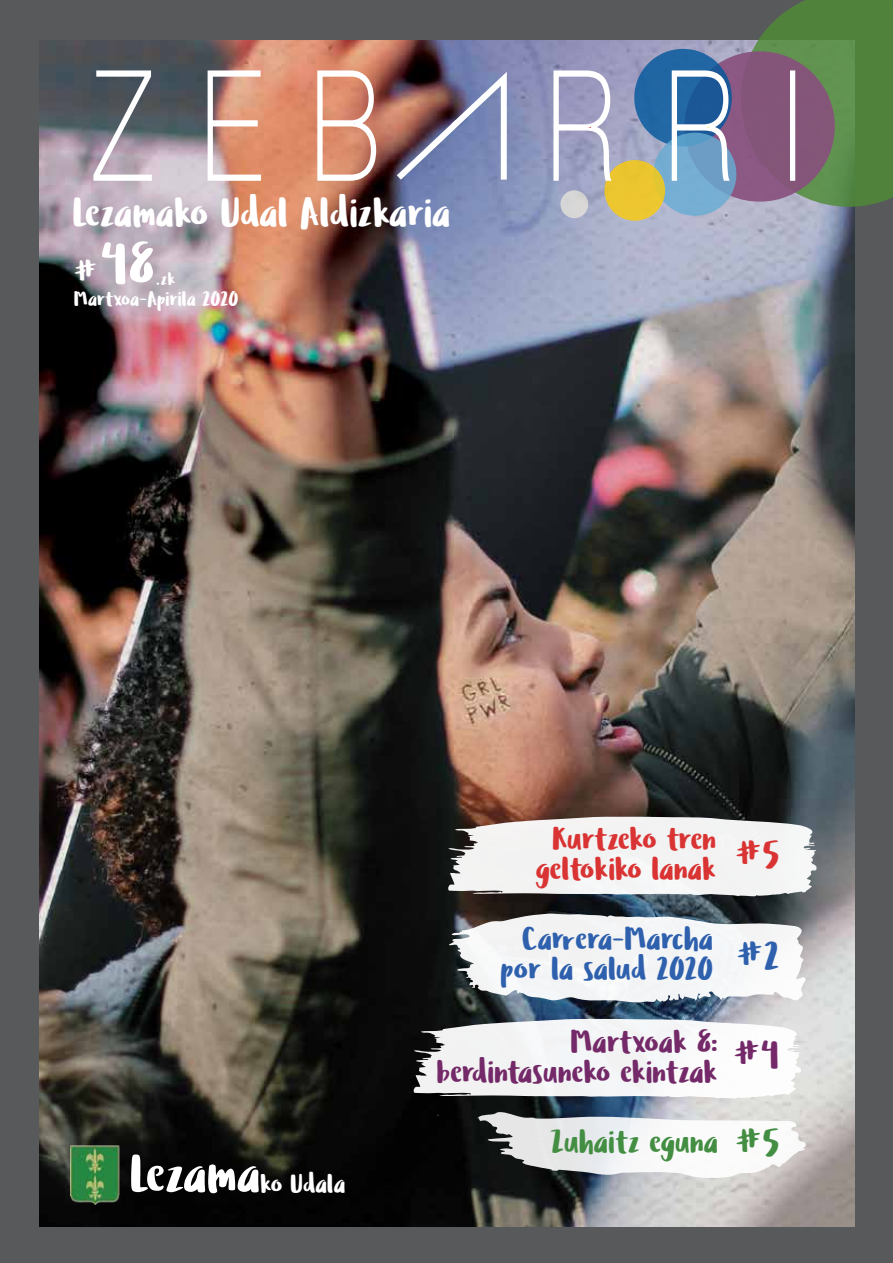
<style>
.page{position:relative;width:893px;height:1263px;background:#fff}
.page>*{position:absolute;margin:0;border:0;box-sizing:border-box;transform-origin:0 0}
.t1{font:60px "Ludicrous Stencil";color:#fff}
.t2{font:42px "Ludicrous Stencil";color:#fff}
.t3{font:40.5px "Ludicrous Stencil";color:#2e60ad}
.t4{font:33px/30px "Ludicrous Stencil";color:#742a69}
.t5{font:33px/30px "Ludicrous Stencil";color:#d93333}
.t6{font:33px/30px "Ludicrous Stencil";color:#2e60ad;text-align:right}
.t7{font:33px "Ludicrous Stencil";color:#438e42}
.t8{font:27px "Ludicrous Stencil";color:#fff}
.t9{font:21px "Ludicrous Stencil";color:#fff}
.t10{font:18px "Ludicrous Stencil";color:#fff}
.s1{font-size:36px}
.s2{font-size:54px}
.s3{font-size:40.5px}
</style>
<div class="page">
<div style="left:0;top:0;width:893px;height:43px;background:#58595b"></div>
<div style="left:0;top:1221px;width:893px;height:42px;background:#58595b"></div>
<div style="left:0;top:0;width:42px;height:1263px;background:#58595b"></div>
<div style="left:851px;top:0;width:42px;height:1263px;background:#58595b"></div>
<img style="left:40px;top:40px;width:815px;height:1187px">
<svg style="left:741px;top:0;width:152px;height:207px;background:#59854a"></svg>
<div style="left:684px;top:51px;width:151px;height:151px;background:#884f7d;border-radius:50%"></div>
<div style="left:634px;top:49px;width:98px;height:97px;background:#2166a4;border-radius:50%"></div>
<div style="left:653px;top:133px;width:83px;height:83px;background:linear-gradient(to right,#77b1d4,#72a6cc);border-radius:50%"></div>
<div style="left:604px;top:160px;width:61px;height:61px;background:#ecc62f;border-radius:50%"></div>
<div style="left:560px;top:190px;width:28px;height:28px;background:#d6d6d6;border-radius:50%"></div>
<svg style="left:92px;top:69px;width:61px;height:113px"></svg>
<svg style="left:206px;top:69px;width:57px;height:113px"></svg>
<svg style="left:316px;top:69px;width:62px;height:114px"></svg>
<svg style="left:552px;top:69px;width:62px;height:113px"></svg>
<svg style="left:670px;top:69px;width:63px;height:113px"></svg>
<div style="left:790px;top:70px;width:5px;height:111px;background:#fff"></div>
<svg style="left:393px;top:65px;width:117px;height:119px;background:#7e768f"></svg>
<img style="left:70px;top:1146px;width:52px;height:58px">
<svg style="left:477px;top:1112px;width:329px;height:66px"></svg>
<svg style="left:449px;top:913px;width:358px;height:91px"></svg>
<svg style="left:412px;top:1019px;width:390px;height:80px"></svg>
<svg style="left:447px;top:816px;width:371px;height:81px"></svg>
<p class="t2" style="left:73px;top:183px;width:379px">Lezamako Udal Aldizkaria</p>
<h1 class="t1" style="left:74px;top:222px;width:82px"><span class="s1">#</span>48</h1>
<p class="t10" style="left:156px;top:266px;width:20px">.zk</p>
<p class="t9" style="left:74px;top:284px;width:166px">Martxoa-Apirila 2020</p>
<p class="t8" style="left:130px;top:1164px;width:217px"><span class="s2">Lezama</span>ko Udala</p>
<p class="t5" style="left:536px;top:825px;width:245px;text-indent:17px">Kurtzeko tren geltokiko lanak <sup>#5</sup></p>
<p class="t6" style="left:501px;top:926px;width:214px">Carrera-Marcha por la salud 2020</p>
<p class="t3" style="left:737px;top:928px;width:44px">#2</p>
<p class="t4" style="left:437px;top:1029px;width:343px;text-indent:134px">Martxoak 8: berdintasuneko ekintzak <sup>#4</sup></p>
<p class="t7" style="left:550px;top:1119px;width:231px">Zuhaitz eguna <span class="s3">#5</span></p>
</div>
